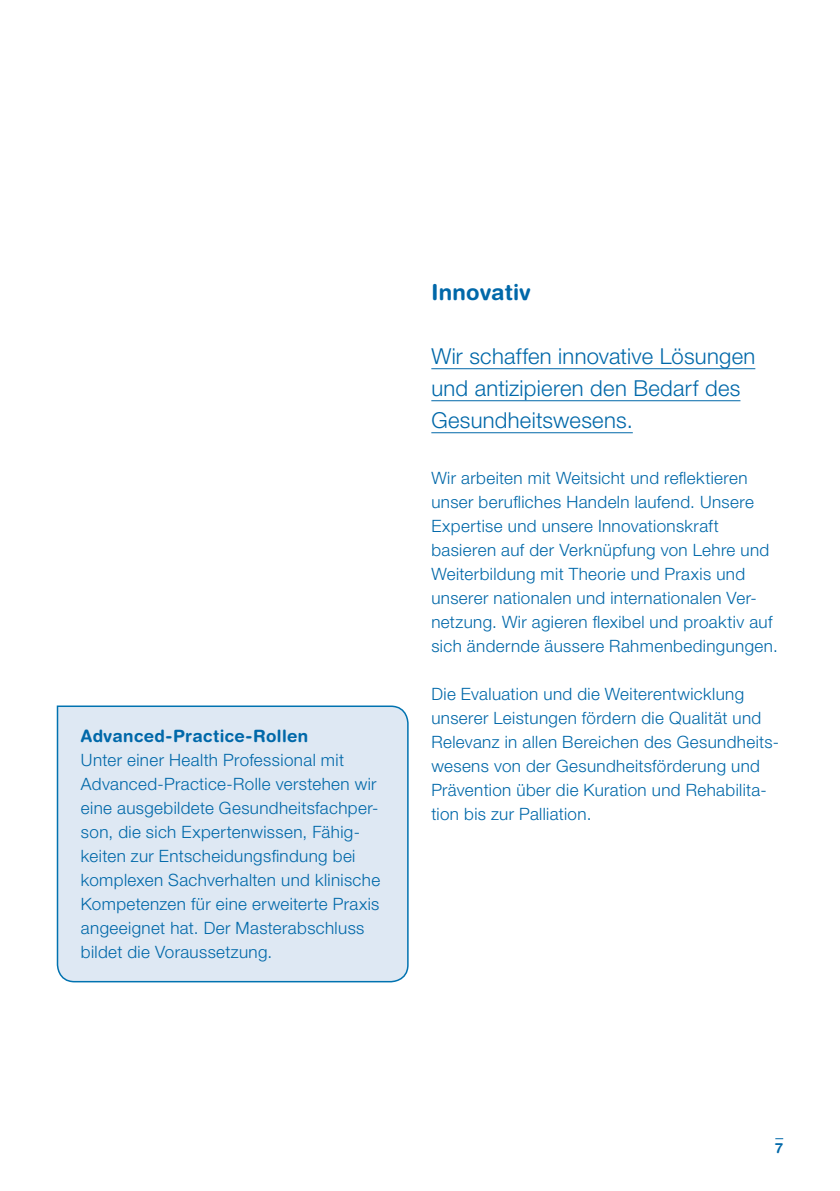
<style>
.page{position:relative;width:840px;height:1191px;background:#fff}
.page>*{position:absolute;margin:0;border:0;box-sizing:border-box;transform-origin:0 0}
.Lead_11{font:300 22px/32px "Helvetica Neue LT Std";letter-spacing:.01em;color:#0068a9}
.Zwischentitel_Bold_1{font:700 22px "Helvetica Rounded LT Std";letter-spacing:.01em;color:#0068a9}
.Copy_8_5{font:300 17px/24px "Helvetica Neue LT Std";letter-spacing:.025em;color:#0068a9}
.Copy_8_5-2{font:700 17px "Helvetica Rounded LT Std";letter-spacing:.025em;color:#0068a9}
.t1{font:700 14px "Helvetica Rounded LT Std";color:#0068a9}
</style>
<div class="page">
<div style="left:56px;top:705px;width:353px;height:278px;background:#dee8f3"></div>
<hr style="left:431px;top:368px;width:324px;height:1px;background:#0068a9">
<hr style="left:431px;top:400px;width:309px;height:1px;background:#0068a9">
<hr style="left:431px;top:432px;width:201px;height:1px;background:#0068a9">
<p class="Copy_8_5-2" style="left:81px;top:726px;width:229px">Advanced-Practice-Rollen</p>
<p class="Copy_8_5" style="left:81px;top:747px;width:300px">Unter einer Health Professional mit Advanced-Practice-Rolle verstehen wir eine ausgebildete Gesundheitsfachper&shy;son, die sich Expertenwissen, Fähig&shy;keiten zur Entscheidungsfindung bei komplexen Sachverhalten und klinische Kompetenzen für eine erweiterte Praxis angeeignet hat. Der Masterabschluss bildet die Voraussetzung.</p>
<p class="Zwischentitel_Bold_1" style="left:431px;top:278px;width:100px">Innovativ</p>
<p class="Lead_11" style="left:431px;top:339px;width:325px">Wir schaffen innovative Lösungen und antizipieren den Bedarf des<br>Gesundheitswesens.</p>
<p class="Copy_8_5" style="left:431px;top:465px;width:348px">Wir arbeiten mit Weitsicht und reflektieren unser berufliches Handeln laufend. Unsere Expertise und unsere Innovationskraft basieren auf der Verknüpfung von Lehre und Weiterbildung mit Theorie und Praxis und unserer nationalen und internationalen Ver&shy;netzung. Wir agieren flexibel und proaktiv auf sich ändernde äussere Rahmenbedingungen.</p>
<p class="Copy_8_5" style="left:431px;top:681px;width:349px">Die Evaluation und die Weiterentwicklung unserer Leistungen fördern die Qualität und Relevanz in allen Bereichen des Gesundheits&shy;wesens von der Gesundheitsförderung und Prävention über die Kuration und Rehabilita&shy;tion bis zur Palliation.</p>
<p class="t1" style="left:774px;top:1139px;width:10px">7</p>
</div>
